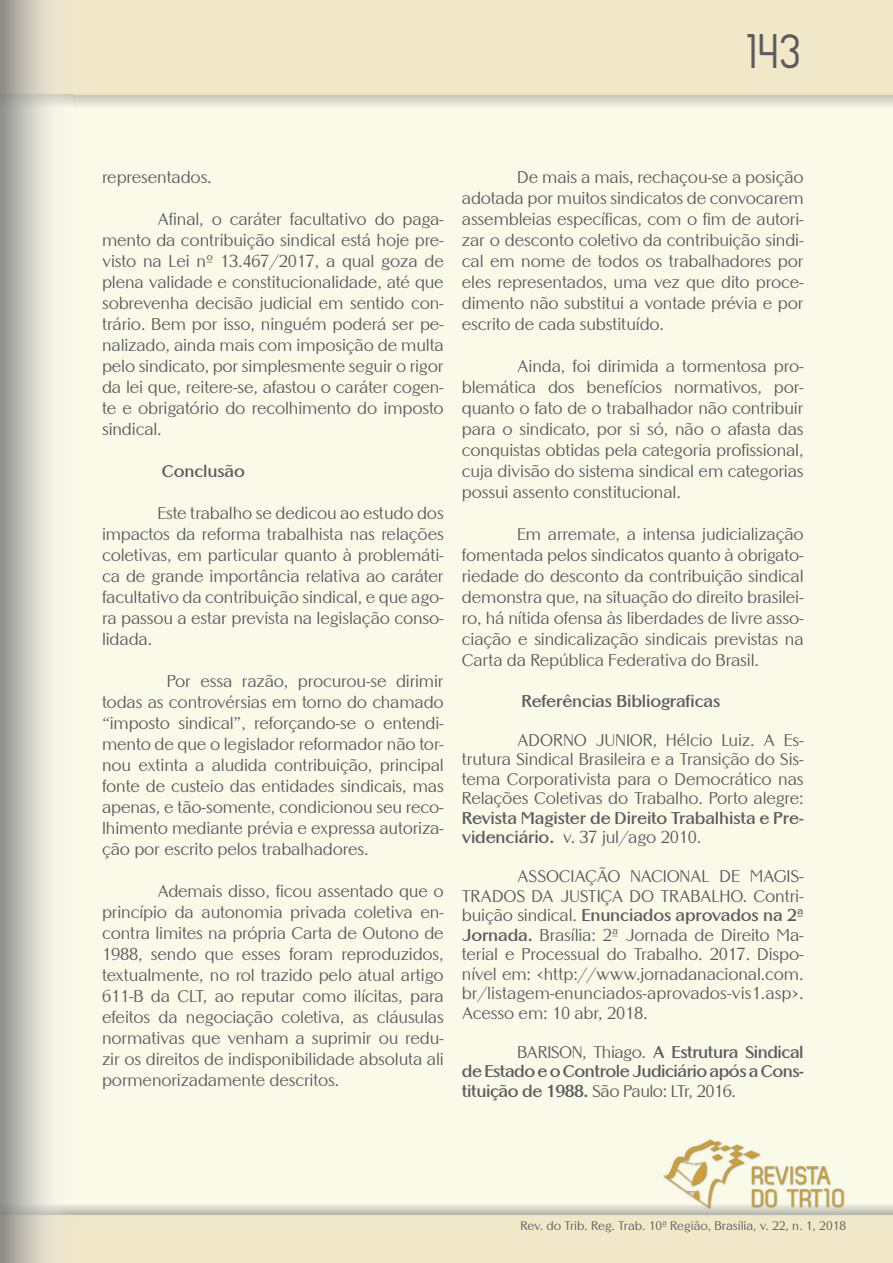
<style>
.page{position:relative;width:893px;height:1263px;background:#fff}
.page>*{position:absolute;margin:0;border:0;box-sizing:border-box;transform-origin:0 0}
.t1{font:49.5px "Zag";color:#5c5c5f}
.TEXTO_GERAL{font:16.5px/21px "Altrincham";letter-spacing:-.01em;color:#5c5c5f;text-align:justify}
.TEXTO_GERAL-2{font:700 16.5px/19.5px "Altrincham";letter-spacing:-.03em;color:#5c5c5f;text-align:justify}
.TEXTO_GERAL-3{font:700 16.5px "Altrincham";letter-spacing:-.01em;color:#5c5c5f}
.t2{font:12px "Altrincham";color:#5c5c5f}
.s1{font-weight:700}
.s2{font-weight:400}
</style>
<div class="page">
<img style="left:89px;top:0;width:804px;height:1263px">
<p class="t1" style="left:749px;top:24px;width:56px">143</p>
<p class="TEXTO_GERAL" style="left:102px;top:167px;width:111px">representados.</p>
<p class="TEXTO_GERAL" style="left:102px;top:209px;width:343px;text-indent:55px">Afinal, o caráter facultativo do paga&shy;mento da contribuição sindical está hoje pre&shy;visto na Lei nº 13.467/2017, a qual goza de plena validade e constitucionalidade, até que sobrevenha decisão judicial em sentido con&shy;trário. Bem por isso, ninguém poderá ser pe&shy;nalizado, ainda mais com imposição de multa pelo sindicato, por simplesmente seguir o rigor da lei que, reitere-se, afastou o caráter cogen&shy;te e obrigatório do recolhimento do imposto sindical.</p>
<p class="TEXTO_GERAL-3" style="left:162px;top:461px;width:85px">Conclusão</p>
<p class="TEXTO_GERAL" style="left:102px;top:503px;width:343px;text-indent:55px">Este trabalho se dedicou ao estudo dos impactos da reforma trabalhista nas relações coletivas, em particular quanto à problemáti&shy;ca de grande importância relativa ao caráter facultativo da contribuição sindical, e que ago&shy;ra passou a estar prevista na legislação conso&shy;lidada.</p>
<p class="TEXTO_GERAL" style="left:102px;top:671px;width:343px;text-indent:65px">Por essa razão, procurou-se dirimir todas as controvérsias em torno do chamado “imposto sindical”, reforçando-se o entendi&shy;mento de que o legislador reformador não tor&shy;nou extinta a aludida contribuição, principal fonte de custeio das entidades sindicais, mas apenas, e tão-somente, condicionou seu reco&shy;lhimento mediante prévia e expressa autoriza&shy;ção por escrito pelos trabalhadores.</p>
<p class="TEXTO_GERAL" style="left:102px;top:881px;width:343px;text-indent:55px">Ademais disso, ficou assentado que o princípio da autonomia privada coletiva en&shy;contra limites na própria Carta de Outono de 1988, sendo que esses foram reproduzidos, textualmente, no rol trazido pelo atual artigo 611-B da CLT, ao reputar como ilícitas, para efeitos da negociação coletiva, as cláusulas normativas que venham a suprimir ou redu&shy;zir os direitos de indisponibilidade absoluta ali pormenorizadamente descritos.</p>
<p class="TEXTO_GERAL" style="left:462px;top:167px;width:343px;text-indent:55px">De mais a mais, rechaçou-se a posição adotada por muitos sindicatos de convocarem assembleias específicas, com o fim de autori&shy;zar o desconto coletivo da contribuição sindi&shy;cal em nome de todos os trabalhadores por eles representados, uma vez que dito proce&shy;dimento não substitui a vontade prévia e por escrito de cada substituído.</p>
<p class="TEXTO_GERAL" style="left:462px;top:356px;width:343px;text-indent:55px">Ainda, foi dirimida a tormentosa pro&shy;blemática dos benefícios normativos, por&shy;quanto o fato de o trabalhador não contribuir para o sindicato, por si só, não o afasta das conquistas obtidas pela categoria profissional, cuja divisão do sistema sindical em categorias possui assento constitucional.</p>
<p class="TEXTO_GERAL" style="left:462px;top:524px;width:343px;text-indent:55px">Em arremate, a intensa judicialização fomentada pelos sindicatos quanto à obrigato&shy;riedade do desconto da contribuição sindical demonstra que, na situação do direito brasilei&shy;ro, há nítida ofensa às liberdades de livre asso&shy;ciação e sindicalização sindicais previstas na Carta da República Federativa do Brasil.</p>
<p class="TEXTO_GERAL-3" style="left:522px;top:691px;width:200px">Referências Bibliograficas</p>
<p class="TEXTO_GERAL" style="left:462px;top:730px;width:343px;line-height:19.5px;text-indent:55px">ADORNO JUNIOR, Hélcio Luiz. A Es&shy;trutura Sindical Brasileira e a Transição do Sis&shy;tema Corporativista para o Democrático nas Relações Coletivas do Trabalho. Porto alegre:<br><span class="s1">Revista Magister de Direito Trabalhista e Pre&shy;videnciário.</span> v. 37 jul/ago 2010.</p>
<p class="TEXTO_GERAL" style="left:462px;top:867px;width:343px;line-height:19.5px;text-indent:55px">ASSOCIAÇÃO NACIONAL DE MAGIS-TRADOS DA JUSTIÇA DO TRABALHO. Contri&shy;buição sindical. <span class="s1">Enunciados aprovados na 2ª Jornada.</span> Brasília: 2ª Jornada de Direito Ma&shy;terial e Processual do Trabalho. 2017. Dispo&shy;nível em: &lt;http://www.jornadanacional.com. br/listagem-enunciados-aprovados-vis1.asp&gt;.<br>Acesso em: 10 abr, 2018.</p>
<p class="TEXTO_GERAL-2" style="left:462px;top:1042px;width:343px;text-indent:55px"><span class="s2">BARISON, Thiago.</span> A Estrutura Sindical de Estado e o Controle Judiciário após a Cons&shy;tituição de 1988. <span class="s2">São Paulo: LTr, 2016.</span></p>
<p class="t2" style="left:520px;top:1218px;width:327px">Rev. do Trib. Reg. Trab. 10ª Região, Brasília, v. 22, n. 1, 2018</p>
</div>
